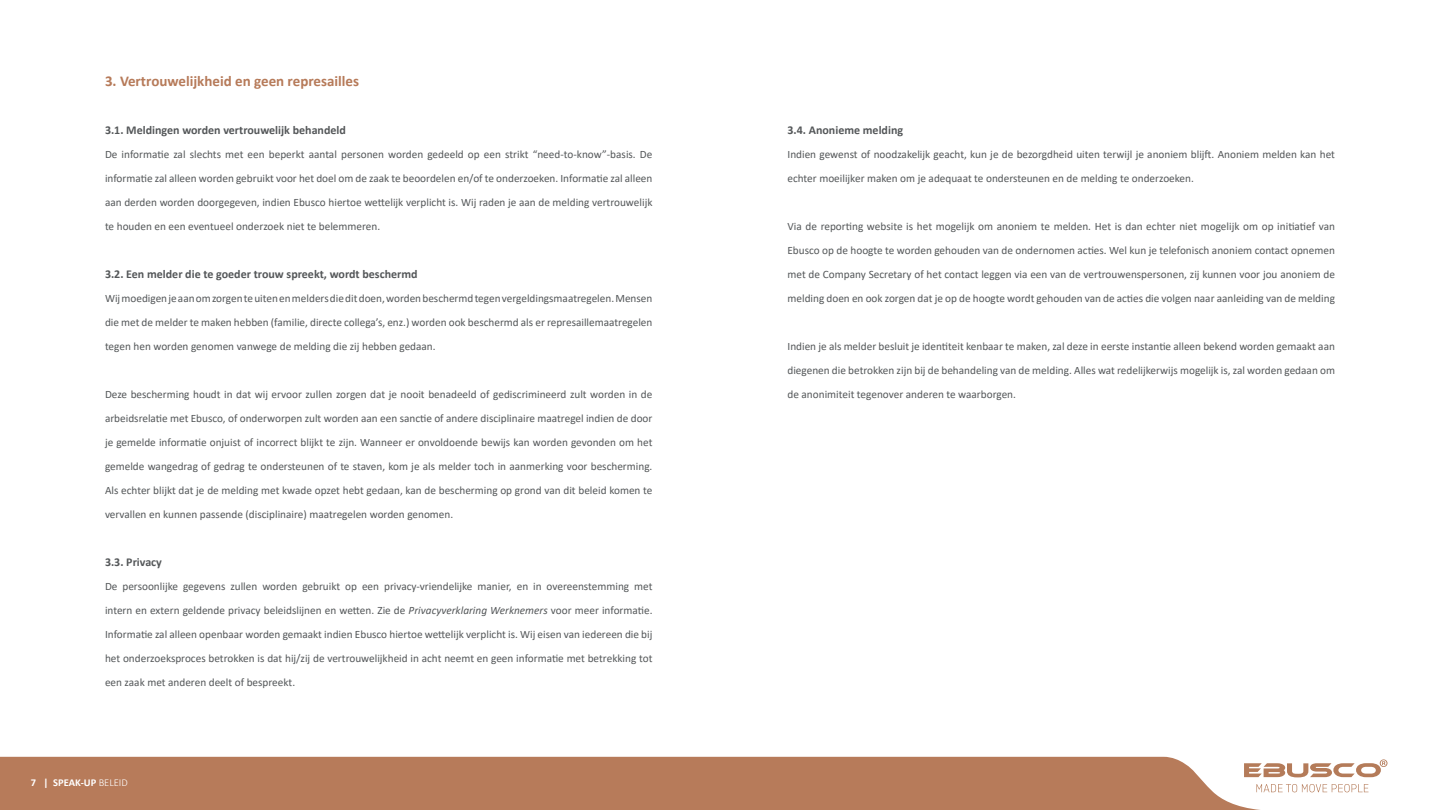
<style>
.page{position:relative;width:1440px;height:810px;background:#fff}
.page>*{position:absolute;margin:0;border:0;box-sizing:border-box;transform-origin:0 0}
.t1{font:700 15px "Calibri";color:#b67a59}
.t2{font:700 12px "Calibri";color:#545759}
.t3{font:11.25px/24px "Calibri";color:#545759;text-align:justify}
.t4{font:700 10.5px "Calibri";color:#fff}
.s1{font-style:italic}
.s2{font-weight:300}
</style>
<div class="page">
<div style="left:0;top:757px;width:1260px;height:53px;background:#b77b5a"></div>
<svg style="left:1244px;top:759px;width:143px;height:18px"></svg>
<svg style="left:1256px;top:784px;width:112px;height:8px"></svg>
<h1 class="t1" style="left:105px;top:71px;width:256px">3. Vertrouwelijkheid en geen represailles</h1>
<p class="t2" style="left:105px;top:122px;width:242px">3.1. Meldingen worden vertrouwelijk behandeld</p>
<p class="t3" style="left:105px;top:142px;width:549px">De informatie zal slechts met een beperkt aantal personen worden gedeeld op een strikt “need-to-know”-basis. De informatie zal alleen worden gebruikt voor het doel om de zaak te beoordelen en/of te onderzoeken. Informatie zal alleen aan derden worden doorgegeven, indien Ebusco hiertoe wettelijk verplicht is. Wij raden je aan de melding vertrouwelijk te houden en een eventueel onderzoek niet te belemmeren.</p>
<p class="t2" style="left:105px;top:266px;width:314px">3.2. Een melder die te goeder trouw spreekt, wordt beschermd</p>
<p class="t3" style="left:105px;top:286px;width:549px">Wij moedigen je aan om zorgen te uiten en melders die dit doen, worden beschermd tegen vergeldingsmaatregelen. Mensen die met de melder te maken hebben (familie, directe collega’s, enz.) worden ook beschermd als er represaillemaatregelen tegen hen worden genomen vanwege de melding die zij hebben gedaan.</p>
<p class="t3" style="left:105px;top:382px;width:549px">Deze bescherming houdt in dat wij ervoor zullen zorgen dat je nooit benadeeld of gediscrimineerd zult worden in de arbeidsrelatie met Ebusco, of onderworpen zult worden aan een sanctie of andere disciplinaire maatregel indien de door je gemelde informatie onjuist of incorrect blijkt te zijn. Wanneer er onvoldoende bewijs kan worden gevonden om het gemelde wangedrag of gedrag te ondersteunen of te staven, kom je als melder toch in aanmerking voor bescherming.<br>Als echter blijkt dat je de melding met kwade opzet hebt gedaan, kan de bescherming op grond van dit beleid komen te vervallen en kunnen passende (disciplinaire) maatregelen worden genomen.</p>
<p class="t2" style="left:105px;top:554px;width:59px">3.3. Privacy</p>
<p class="t3" style="left:105px;top:574px;width:549px">De persoonlijke gegevens zullen worden gebruikt op een privacy-vriendelijke manier, en in overeenstemming met intern en extern geldende privacy beleidslijnen en wetten. Zie de <span class="s1">Privacyverklaring Werknemers</span> voor meer informatie.<br>Informatie zal alleen openbaar worden gemaakt indien Ebusco hiertoe wettelijk verplicht is. Wij eisen van iedereen die bij het onderzoeksproces betrokken is dat hij/zij de vertrouwelijkheid in acht neemt en geen informatie met betrekking tot een zaak met anderen deelt of bespreekt.</p>
<p class="t4" style="left:31px;top:775px;width:99px">7 | SPEAK-UP <span class="s2">BELEID</span></p>
<p class="t2" style="left:788px;top:121px;width:117px">3.4. Anonieme melding</p>
<p class="t3" style="left:788px;top:142px;width:549px">Indien gewenst of noodzakelijk geacht, kun je de bezorgdheid uiten terwijl je anoniem blijft. Anoniem melden kan het echter moeilijker maken om je adequaat te ondersteunen en de melding te onderzoeken.</p>
<p class="t3" style="left:788px;top:214px;width:549px">Via de reporting website is het mogelijk om anoniem te melden. Het is dan echter niet mogelijk om op initiatief van Ebusco op de hoogte te worden gehouden van de ondernomen acties. Wel kun je telefonisch anoniem contact opnemen met de Company Secretary of het contact leggen via een van de vertrouwenspersonen, zij kunnen voor jou anoniem de melding doen en ook zorgen dat je op de hoogte wordt gehouden van de acties die volgen naar aanleiding van de melding</p>
<p class="t3" style="left:788px;top:334px;width:549px">Indien je als melder besluit je identiteit kenbaar te maken, zal deze in eerste instantie alleen bekend worden gemaakt aan diegenen die betrokken zijn bij de behandeling van de melding. Alles wat redelijkerwijs mogelijk is, zal worden gedaan om de anonimiteit tegenover anderen te waarborgen.</p>
</div>
